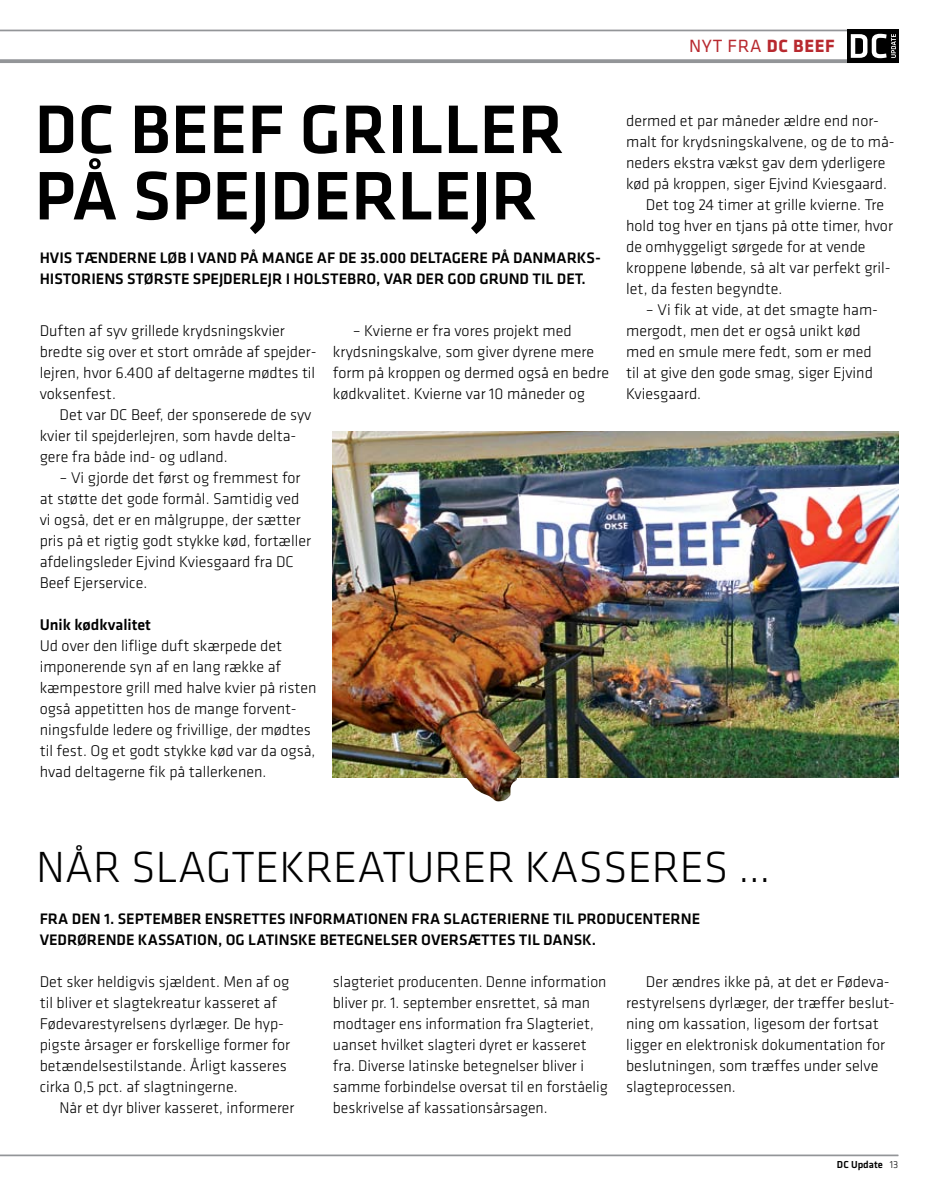
<style>
.page{position:relative;width:943px;height:1191px;background:#fff}
.page>*{position:absolute;margin:0;border:0;box-sizing:border-box;transform-origin:0 0}
.t1{font:500 71.23px/66.3px "Klavika";color:#000}
.t2{font:300 45.15px "Klavika";color:#000}
.t3{font:18.38px "Klavika";letter-spacing:.04em;color:#b8292f}
.t4{font:300 16.1px/21px "Klavika";color:#000}
.t5{font:500 16.1px "Klavika";color:#000}
.t6{font:500 15.75px/21px "Klavika";color:#000}
.t7{font:500 10.5px "Klavika";color:#000}
.s1{font-weight:700}
.s2{font-weight:300}
</style>
<div class="page">
<hr style="left:0;top:1154px;width:898px;height:2px;background:#939598">
<hr style="left:0;top:30px;width:898px;height:1px;background:#939598">
<hr style="left:0;top:60px;width:898px;height:3px;background:#939598">
<div style="left:847px;top:30px;width:51px;height:33px;background:#000"></div>
<svg style="left:850px;top:34px;width:46px;height:24px"></svg>
<img style="left:333px;top:432px;width:565px;height:345px">
<img style="left:441px;top:718px;width:80px;height:83px">
<p class="t3" style="left:689px;top:35px;width:146px">NYT FRA <span class="s1">DC BEEF</span></p>
<h1 class="t1" style="left:34px;top:98px;width:531px">DC BEEF GRILLER<br>PÅ SPEJDERLEJR</h1>
<p class="t6" style="left:40px;top:248px;width:563px">HVIS TÆNDERNE LØB I VAND PÅ MANGE AF DE 35.000 DELTAGERE PÅ DANMARKS-<br>HISTORI ENS STØRSTE SPEJDERLEJR I HOLSTEBRO, VAR DER GOD GRUND TIL DET.</p>
<p class="t4" style="left:333px;top:320px;width:278px;text-indent:20px">– Kvierne er fra vores projekt med krydsningskalve, som giver dyrene mere form på kroppen og dermed også en bedre kødkvalitet. Kvierne var 10 måneder og</p>
<p class="t4" style="left:40px;top:320px;width:277px">Duften af syv grillede krydsningskvier bredte sig over et stort område af spejder&shy;lejren, hvor 6.400 af deltagerne mødtes til voksenfest.</p>
<p class="t4" style="left:40px;top:404px;width:273px;text-indent:20px">Det var DC Beef, der sponserede de syv kvier til spejderlejren, som havde delta&shy;gere fra både ind- og udland.</p>
<p class="t4" style="left:40px;top:467px;width:273px;text-indent:20px">– Vi gjorde det først og fremmest for at støtte det gode formål. Samtidig ved vi også, det er en målgruppe, der sætter pris på et rigtig godt stykke kød, fortæller afdelingsleder Ejvind Kviesgaard fra DC Beef Ejerservice.</p>
<p class="t5" style="left:40px;top:615px;width:113px">UNIK KØDKVALITET</p>
<p class="t4" style="left:40px;top:635px;width:278px">Ud over den liflige duft skærpede det imponerende syn af en lang række af kæmpestore grill med halve kvier på risten også appetitten hos de mange forvent&shy;ningsfulde ledere og frivillige, der mødtes til fest. Og et godt stykke kød var da også, hvad deltagerne fik på tallerkenen.</p>
<p class="t4" style="left:626px;top:110px;width:254px">dermed et par måneder ældre end nor-</p>
<p class="t4" style="left:626px;top:131px;width:270px">malt for krydsningskalvene, og de to må-</p>
<p class="t4" style="left:626px;top:152px;width:261px">neders ekstra vækst gav dem yderligere</p>
<p class="t4" style="left:626px;top:173px;width:262px">kød på kroppen, siger Ejvind Kviesgaard.</p>
<p class="t4" style="left:646px;top:194px;width:240px">Det tog 24 timer at grille kvierne. Tre</p>
<p class="t4" style="left:626px;top:215px;width:268px">hold tog hver en tjans på otte timer, hvor</p>
<p class="t4" style="left:626px;top:236px;width:241px">de omhyggeligt sørgede for at vende</p>
<p class="t4" style="left:626px;top:257px;width:266px">kroppene løbende, så alt var perfekt gril-</p>
<p class="t4" style="left:626px;top:278px;width:158px">let, da festen begyndte.</p>
<p class="t4" style="left:626px;top:299px;width:253px;text-indent:20px">– Vi fik at vide, at det smagte ham&shy;mergodt, men det er også unikt kød med en smule mere fedt, som er med til at give den gode smag, siger Ejvind<br>Kviesgaard.</p>
<h2 class="t2" style="left:36px;top:842px;width:122px">Når slagtekreaturer</h2>
<h2 class="t2" style="left:524px;top:842px;width:26px">kasseres</h2>
<p class="t6" style="left:40px;top:909px;width:662px">FRA DEN 1. SEPTEMBER ENSRETTES I NFORMATIONEN FRA SLAGTERI ERNE TIL PRODUCENTERNE<br>VEDRØRENDE KASSATI ON, OG LATI NSKE BETEGNELSER OVERSÆTTES TIL DANSK.</p>
<h2 class="t2" style="left:738px;top:842px;width:33px">…</h2>
<p class="t4" style="left:40px;top:971px;width:252px">Det sker heldigvis sjældent. Men af og til bliver et slagtekreatur kasseret af Fødevarestyrelsens dyrlæger. De hyp&shy;pigste årsager er forskellige former for betændelsestilstande. Årligt kasseres cirka 0,5 pct. af slagtningerne.</p>
<p class="t4" style="left:60px;top:1097px;width:236px">Når et dyr bliver kasseret, informerer</p>
<p class="t4" style="left:333px;top:971px;width:276px">slagteriet producenten. Denne information bliver pr. 1. september ensrettet, så man modtager ens information fra Slagteriet, uanset hvilket slagteri dyret er kasseret fra. Diverse latinske betegnelser bliver i samme forbindelse oversat til en forståelig beskrivelse af kassationsårsagen.</p>
<p class="t4" style="left:626px;top:971px;width:270px;text-indent:20px">Der ændres ikke på, at det er Fødeva&shy;restyrelsens dyrlæger, der træffer beslut&shy;ning om kassation, ligesom der fortsat ligger en elektronisk dokumentation for beslutningen, som træffes under selve slagteprocessen.</p>
<p class="t7" style="left:837px;top:1159px;width:63px">DC UPDATE <span class="s2">13</span></p>
</div>
